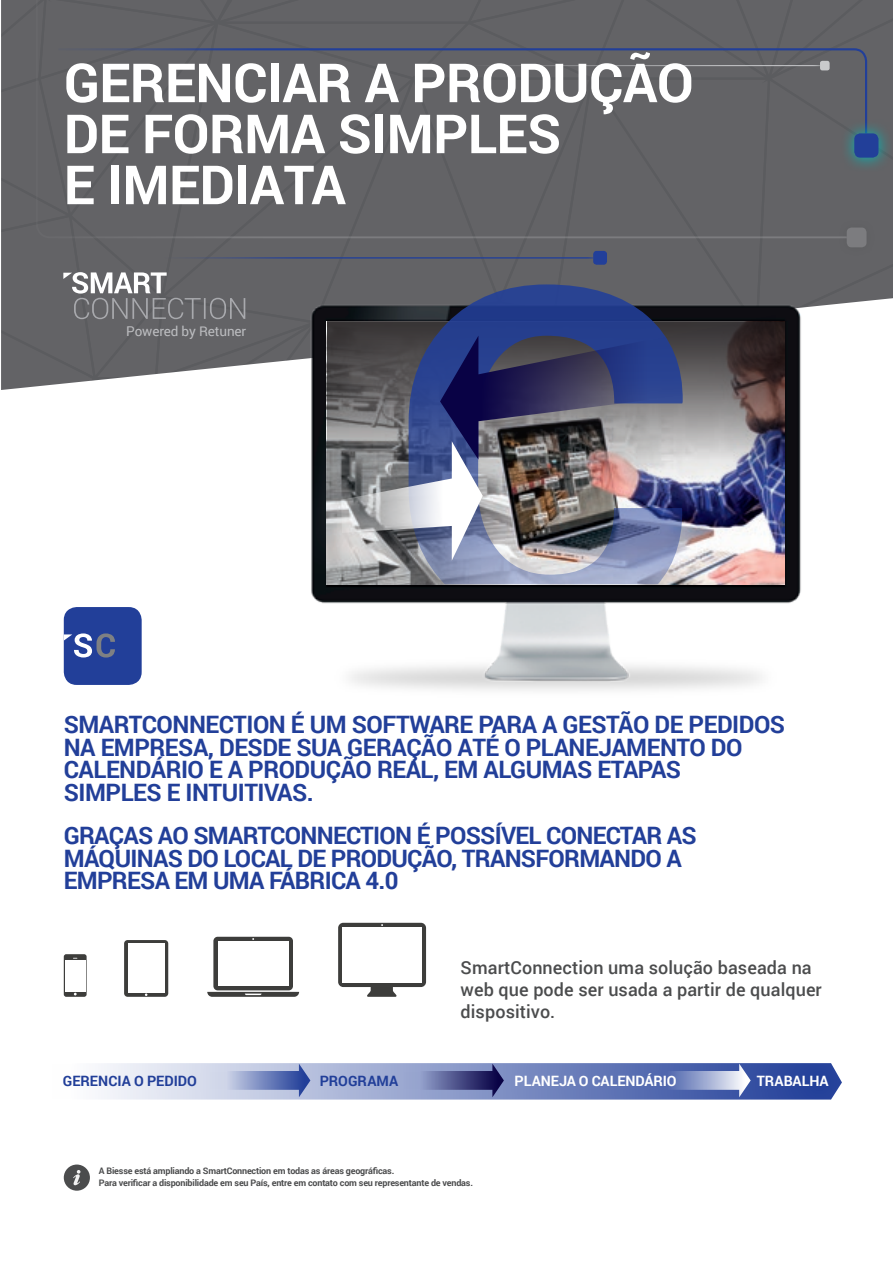
<style>
.page{position:relative;width:893px;height:1263px;background:#fff}
.page>*{position:absolute;margin:0;border:0;box-sizing:border-box;transform-origin:0 0}
.PAG_NERE_-_TITOLO{font:700 54px/51px "Roboto";letter-spacing:-.01em;color:#fff}
.PAG_NERE_-_INTRO_ver{font:700 24px "Roboto";letter-spacing:-.02em;color:#223f99}
.t1{font:500 18px "Roboto";letter-spacing:.005em;color:#4b4c4d}
.t2{font:700 14.25px "Roboto";letter-spacing:-.005em;color:#fff}
.t3{font:700 14.25px "Roboto";color:#223f99}
.t4{font:13.5px "Roboto";letter-spacing:-.01em;color:#bcbdc0}
.t5{font:700 9px "Roboto";letter-spacing:-.02em;color:#4b4c4d}
</style>
<div class="page">
<div style="left:64px;top:607px;width:78px;height:78px;background:#223f99;border-radius:13px"></div>
<svg style="left:64px;top:633px;width:51px;height:24px"></svg>
<hr style="left:0;top:65px;width:820px;height:1px;background:#c9cacc">
<img style="left:311px;top:390px;width:490px;height:301px">
<img style="left:327px;top:513px;width:457px;height:71px">
<img style="left:327px;top:390px;width:457px;height:123px">
<img style="left:409px;top:390px;width:274px;height:194px">
<svg style="left:341px;top:435px;width:142px;height:147px;background:#989ca8"></svg>
<img style="left:440px;top:390px;width:336px;height:74px">
<svg style="left:124px;top:940px;width:44px;height:57px"></svg>
<div style="left:128px;top:943px;width:37px;height:50px;background:#fff"></div>
<svg style="left:207px;top:937px;width:92px;height:60px"></svg>
<div style="left:218px;top:941px;width:70px;height:45px;background:#fff"></div>
<svg style="left:64px;top:954px;width:23px;height:43px"></svg>
<div style="left:65px;top:960px;width:21px;height:31px;background:#fff"></div>
<svg style="left:338px;top:923px;width:88px;height:74px"></svg>
<div style="left:342px;top:927px;width:80px;height:55px;background:#fff"></div>
<svg style="left:101px;top:1063px;width:741px;height:36px;background:#8695c5"></svg>
<svg style="left:1px;top:0;width:892px;height:390px;background:#62636b"></svg>
<div style="left:64px;top:1164px;width:26px;height:27px;background:#4b4c4d;border-radius:50%"></div>
<svg style="left:73px;top:1170px;width:7px;height:16px"></svg>
<p class="PAG_NERE_-_TITOLO" style="left:64px;top:55px;width:631px">GERENCIAR A PRODUÇÃO<br>DE FORMA SIMPLES<br>E IMEDIATA</p>
<p class="t4" style="left:126px;top:322px;width:122px">Powered by Retuner</p>
<p class="PAG_NERE_-_INTRO_ver" style="left:64px;top:708px;width:723px">SMARTCONNECTION É UM SOFTWARE PARA A GESTÃO DE PEDIDOS</p>
<p class="PAG_NERE_-_INTRO_ver" style="left:64px;top:730px;width:680px">NA EMPRESA, DESDE SUA GERAÇÃO ATÉ O PLANEJAMENTO DO</p>
<p class="PAG_NERE_-_INTRO_ver" style="left:64px;top:753px;width:619px">CALENDÁRIO E A PRODUÇÃO REAL, EM ALGUMAS ETAPAS</p>
<p class="PAG_NERE_-_INTRO_ver" style="left:64px;top:775px;width:252px">SIMPLES E INTUITIVAS.</p>
<p class="PAG_NERE_-_INTRO_ver" style="left:64px;top:819px;width:634px">GRAÇAS AO SMARTCONNECTION É POSSÍVEL CONECTAR AS</p>
<p class="PAG_NERE_-_INTRO_ver" style="left:64px;top:841px;width:619px">MÁQUINAS DO LOCAL DE PRODUÇÃO, TRANSFORMANDO A</p>
<p class="PAG_NERE_-_INTRO_ver" style="left:64px;top:864px;width:336px">EMPRESA EM UMA FÁBRICA 4.0</p>
<p class="t1" style="left:461px;top:955px;width:353px">SmartConnection uma solução baseada na</p>
<p class="t1" style="left:461px;top:977px;width:363px">web que pode ser usada a partir de qualquer</p>
<p class="t1" style="left:461px;top:998px;width:96px">dispositivo.</p>
<p class="t3" style="left:320px;top:1071px;width:80px">PROGRAMA</p>
<p class="t2" style="left:515px;top:1071px;width:163px">PLANEJA O CALENDÁRIO</p>
<p class="t3" style="left:63px;top:1071px;width:136px">GERENCIA O PEDIDO</p>
<p class="t2" style="left:757px;top:1071px;width:73px">TRABALHA</p>
<p class="t5" style="left:99px;top:1165px;width:297px">A Biesse está ampliando a SmartConnection em todas as áreas geográficas.</p>
<p class="t5" style="left:99px;top:1177px;width:376px">Para verificar a disponibilidade em seu País, entre em contato com seu representante de vendas.</p>
</div>
